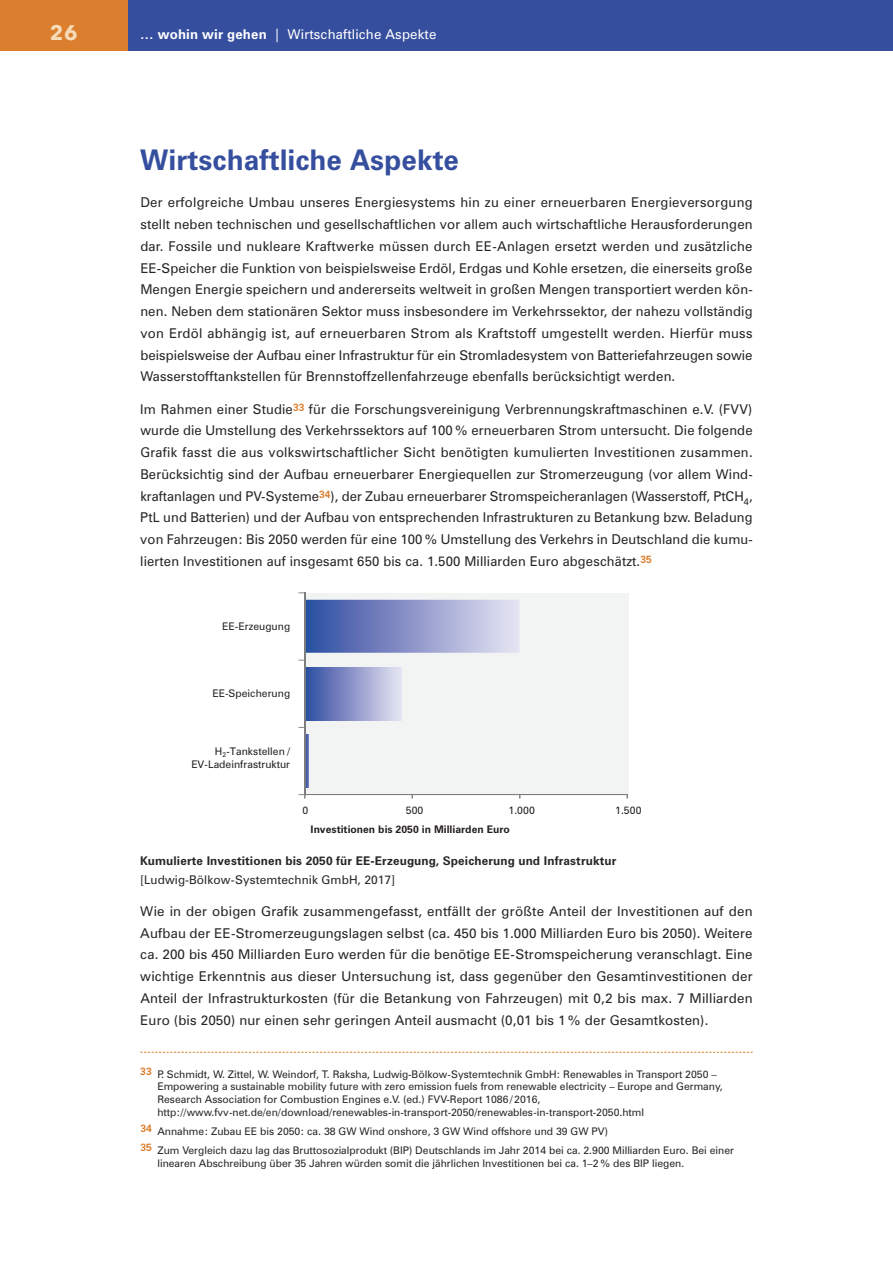
<style>
.page{position:relative;width:893px;height:1263px;background:#fff}
.page>*{position:absolute;margin:0;border:0;box-sizing:border-box;transform-origin:0 0}
.t1{font:700 28.5px "Zurich BT";color:#354e9e}
.t2{font:700 21px "Avenir Next LT Pro";color:#f5dbb7}
.t3{font:13.5px/21.8px "Zurich BT";letter-spacing:.01em;color:#272526;text-align:justify}
.t4{font:13.5px "Zurich BT";letter-spacing:.01em;color:#fff}
.t5{font:700 12px "Zurich BT";letter-spacing:.01em;color:#272526}
.t6{font:12px "Zurich BT";letter-spacing:.01em;color:#272526}
.t7{font:10.5px/12.8px "Zurich BT";color:#272526}
.t8{font:10.5px/12.6px "Zurich BT";color:#241f1f;text-align:right}
.t9{font:700 10.5px "Zurich BT";color:#241f1f}
.s1{font-weight:700}
</style>
<div class="page">
<svg style="left:140px;top:1052px;width:613px;height:1px"></svg>
<div style="left:305px;top:593px;width:324px;height:202px;background:#f2f3f3"></div>
<svg style="left:305px;top:734px;width:4px;height:53px"></svg>
<div style="left:304px;top:667px;width:97px;height:53px;background:linear-gradient(to right,#2d49a0,#e9e3f3)"></div>
<svg style="left:305px;top:600px;width:214px;height:53px"></svg>
<hr style="left:304px;top:592px;width:1px;height:203px;background:#7d7c7e">
<svg style="left:298px;top:794px;width:330px;height:4px"></svg>
<div style="left:128px;top:0;width:765px;height:51px;background:#354e9e"></div>
<div style="left:0;top:0;width:128px;height:51px;background:#db7f2e"></div>
<h2 class="t2" style="left:50px;top:25px;width:29px">26</h2>
<p class="t4" style="left:140px;top:27px;width:298px"><span class="s1">… wohin wir gehen</span> | Wirtschaftliche Aspekte</p>
<h1 class="t1" style="left:140px;top:144px;width:320px">Wirtschaftliche Aspekte</h1>
<p class="t3" style="left:140px;top:192px;width:614px">Der erfolgreiche Umbau unseres Energiesystems hin zu einer erneuerbaren Energieversorgung stellt neben technischen und gesellschaftlichen vor allem auch wirtschaftliche Herausforderungen dar. Fossile und nukleare Kraftwerke müssen durch EE-Anlagen ersetzt werden und zusätzliche EE-Speicher die Funktion von beispielsweise Erdöl, Erdgas und Kohle ersetzen, die einerseits große Mengen Energie speichern und andererseits weltweit in großen Mengen transportiert werden kön&shy;nen. Neben dem stationären Sektor muss insbesondere im Verkehrssektor, der nahezu vollständig von Erdöl abhängig ist, auf erneuerbaren Strom als Kraftstoff umgestellt werden. Hierfür muss beispielsweise der Aufbau einer Infrastruktur für ein Stromladesystem von Batteriefahrzeugen sowie Wasserstofftankstellen für Brennstoffzellenfahrzeuge ebenfalls berücksichtigt werden.</p>
<p class="t3" style="left:140px;top:398px;width:614px">Im Rahmen einer Studie<sup>33</sup> für die Forschungsvereinigung Verbrennungskraftmaschinen e.V. (FVV) wurde die Umstellung des Verkehrssektors auf 100% erneuerbaren Strom untersucht. Die folgende Grafik fasst die aus volkswirtschaftlicher Sicht benötigten kumulierten Investitionen zusammen.<br>Berücksichtig sind der Aufbau erneuerbarer Energiequellen zur Stromerzeugung (vor allem Wind&shy;kraftanlagen und PV-Systeme<sup>34</sup>), der Zubau erneuerbarer Stromspeicheranlagen (Wasserstoff, PtCH<sub>4</sub>, PtL und Batterien) und der Aufbau von entsprechenden Infrastrukturen zu Betankung bzw. Beladung von Fahrzeugen: Bis 2050 werden für eine 100% Umstellung des Verkehrs in Deutschland die kumu&shy;lierten Investitionen auf insgesamt 650 bis ca. 1.500 Milliarden Euro abgeschätzt.<sup>35</sup></p>
<p class="t8" style="left:222px;top:620px;width:69px">EE-Erzeugung</p>
<p class="t8" style="left:212px;top:687px;width:79px">EE-Speicherung</p>
<p class="t8" style="left:191px;top:745px;width:100px">H<sub>2</sub>-Tankstellen /<br>EV-Ladeinfrastruktur</p>
<p class="t8" style="left:303px;top:804px;width:7px">0</p>
<p class="t8" style="left:406px;top:804px;width:19px">500</p>
<p class="t8" style="left:509px;top:804px;width:28px">1.000</p>
<p class="t8" style="left:615px;top:804px;width:28px">1.500</p>
<p class="t9" style="left:311px;top:823px;width:201px">Investitionen bis 2050 in Milliarden Euro</p>
<p class="t5" style="left:140px;top:854px;width:477px">Kumulierte Investitionen bis 2050 für EE-Erzeugung, Speicherung und Infrastruktur</p>
<p class="t6" style="left:140px;top:872px;width:256px">[Ludwig-Bölkow-Systemtechnik GmbH, 2017]</p>
<p class="t3" style="left:140px;top:900px;width:614px">Wie in der obigen Grafik zusammengefasst, entfällt der größte Anteil der Investitionen auf den Aufbau der EE-Stromerzeugungslagen selbst (ca. 450 bis 1.000 Milliarden Euro bis 2050). Weitere ca. 200 bis 450 Milliarden Euro werden für die benötige EE-Stromspeicherung veranschlagt. Eine wichtige Erkenntnis aus dieser Untersuchung ist, dass gegenüber den Gesamtinvestitionen der Anteil der Infrastrukturkosten (für die Betankung von Fahrzeugen) mit 0,2 bis max. 7 Milliarden Euro (bis 2050) nur einen sehr geringen Anteil ausmacht (0,01 bis 1% der Gesamtkosten).</p>
<p class="t7" style="left:157px;top:1068px;width:567px;text-indent:-17px"><sup>33</sup> P. Schmidt, W. Zittel, W. Weindorf, T. Raksha, Ludwig-Bölkow-Systemtechnik GmbH: Renewables in Transport 2050 – Empowering a sustainable mobility future with zero emission fuels from renewable electricity – Europe and Germany, Research Association for Combustion Engines e.V. (ed.) FVV-Report 1086/2016, http://www.fvv-net.de/en/download/renewables-in-transport-2050/renewables-in-transport-2050.html</p>
<p class="t7" style="left:140px;top:1122px;width:595px;line-height:19.2px"><sup>34</sup> Annahme: Zubau EE bis 2050: ca. 38 GW Wind onshore, 3 GW Wind offshore und 39 GW PV)<br><sup>35</sup> Zum Vergleich dazu lag das Bruttosozialprodukt (BIP) Deutschlands im Jahr 2014 bei ca. 2.900 Milliarden Euro. Bei einer</p>
<p class="t7" style="left:157px;top:1157px;width:528px">linearen Abschreibung über 35 Jahren würden somit die jährlichen Investitionen bei ca. 1–2% des BIP liegen.</p>
</div>
